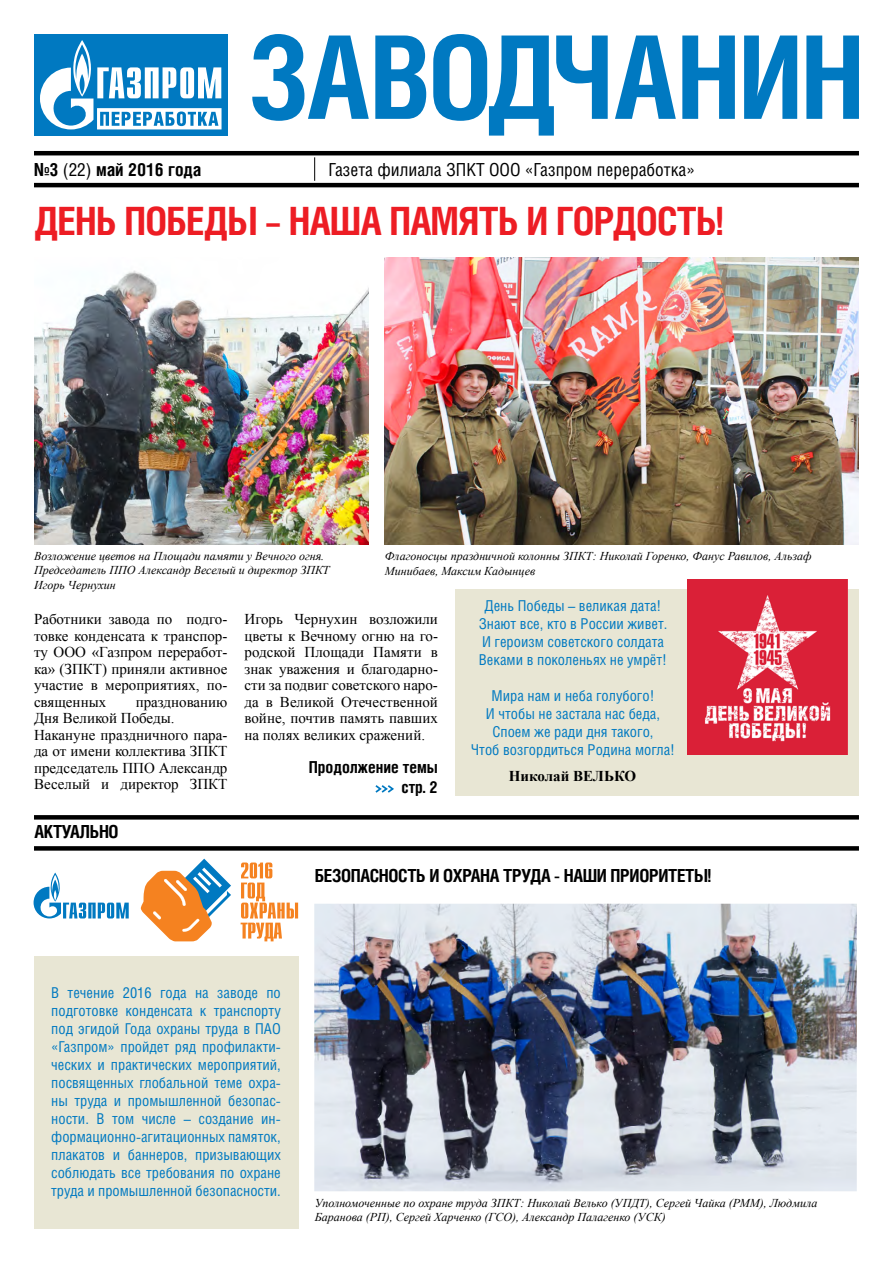
<style>
.page{position:relative;width:893px;height:1263px;background:#fff}
.page>*{position:absolute;margin:0;border:0;box-sizing:border-box;transform-origin:0 0}
.t1{font:700 39px "Helios Cond";letter-spacing:-.02em;color:#ed1d24}
.t2{font:700 18px "Helios Cond";letter-spacing:-.02em;color:#000}
.t3{font:18px "Helios Cond C";color:#000}
.t4{font:700 18px "Helios Cond";color:#000}
.t5{font:700 16.5px/19.8px "Helios Cond";color:#000;text-align:right}
.t6{font:15px/18px "Helios Cond";color:#0079c1;text-align:center}
.t7{font:15px/16.5px "Times New Roman";color:#000;text-align:justify}
.t8{font:700 15px "Times New Roman";color:#000}
.t9{font:italic 12px/14.4px "Times New Roman";color:#000}
.s1{font-weight:400}
</style>
<div class="page">
<img style="left:34px;top:270px;width:335px;height:275px">
<div style="left:455px;top:589px;width:404px;height:206px;background:#e8e6d4"></div>
<div style="left:34px;top:957px;width:264px;height:272px;background:#e8e6d4"></div>
<svg style="left:252px;top:34px;width:607px;height:102px"></svg>
<div style="left:34px;top:34px;width:193px;height:101px;background:#0079c1"></div>
<svg style="left:40px;top:40px;width:182px;height:89px"></svg>
<hr style="left:34px;top:151px;width:825px;height:4px;background:#000">
<hr style="left:34px;top:183px;width:825px;height:4px;background:#000">
<svg style="left:314px;top:157px;width:1px;height:24px"></svg>
<svg style="left:375px;top:785px;width:19px;height:8px"></svg>
<svg style="left:34px;top:815px;width:825px;height:4px;background:#060606"></svg>
<div style="left:34px;top:846px;width:825px;height:5px;background:#000"></div>
<img style="left:385px;top:258px;width:474px;height:287px">
<img style="left:688px;top:579px;width:159px;height:176px">
<svg style="left:34px;top:872px;width:95px;height:46px"></svg>
<svg style="left:241px;top:862px;width:57px;height:79px"></svg>
<svg style="left:141px;top:859px;width:90px;height:82px"></svg>
<img style="left:314px;top:904px;width:543px;height:287px">
<p class="t4" style="left:34px;top:159px;width:169px">№3 <span class="s1">(22)</span> май 2016 года</p>
<p class="t3" style="left:328px;top:159px;width:368px">Газета филиала ЗПКТ ООО «Газпром переработка»</p>
<h1 class="t1" style="left:34px;top:198px;width:691px">ДЕНЬ ПОБЕДЫ – НАША ПАМЯТЬ И ГОРДОСТЬ!</h1>
<p class="t9" style="left:34px;top:548px;width:297px">Возложение цветов на Площади памяти у Вечного огня.<br>Председатель ППО Александр Веселый и директор ЗПКТ<br>Игорь Чернухин</p>
<p class="t9" style="left:385px;top:549px;width:428px">Флагоносцы праздничной колонны ЗПКТ: Николай Горенко, Фанус Равилов, Альзаф<br>Минибаев, Максим Кадынцев</p>
<p class="t7" style="left:34px;top:611px;width:195px">Работники завода по подго&shy;товке конденсата к транспор&shy;ту ООО «Газпром переработ&shy;ка» (ЗПКТ) приняли активное участие в мероприятиях, по&shy;священных</p>
<p class="t7" style="left:34px;top:693px;width:195px;text-align:left;text-indent:102px">празднованию<br>Дня Великой Победы.<br>Накануне праздничного пара&shy;да от имени коллектива ЗПКТ председатель ППО Александр<br>Веселый и директор ЗПКТ</p>
<p class="t2" style="left:34px;top:821px;width:86px">АКТУАЛЬНО</p>
<p class="t7" style="left:244px;top:611px;width:195px">Игорь Чернухин возложили цветы к Вечному огню на го&shy;родской Площади Памяти в знак уважения и благодарно&shy;сти за подвиг советского наро&shy;да в Великой Отечественной войне, почтив память павших на полях великих сражений.</p>
<p class="t5" style="left:309px;top:757px;width:131px">Продолжение темы стр. 2</p>
<p class="t6" style="left:479px;top:596px;width:190px">День Победы – великая дата!<br>Знают все, кто в России живет.<br>И героизм советского солдата<br>Веками в поколеньях не умрёт!</p>
<p class="t6" style="left:471px;top:686px;width:206px">Мира нам и неба голубого!<br>И чтобы не застала нас беда,<br>Споем же ради дня такого,<br>Чтоб возгордиться Родина могла!</p>
<p class="t8" style="left:509px;top:765px;width:129px">Николай ВЕЛЬКО</p>
<p class="t2" style="left:315px;top:865px;width:398px">БЕЗОПАСНОСТЬ И ОХРАНА ТРУДА - НАШИ ПРИОРИТЕТЫ!</p>
<p class="t6" style="left:51px;top:983px;width:231px;text-align:justify">В течение 2016 года на заводе по подготовке конденсата к транспорту под эгидой Года охраны труда в ПАО «Газпром» пройдет ряд профилакти&shy;ческих и практических мероприятий, посвященных глобальной теме охра&shy;ны труда и промышленной безопас&shy;ности. В том числе – создание ин&shy;формационно-агитационных памяток, плакатов и баннеров, призывающих соблюдать все требования по охране труда и промышленной безопасности.</p>
<p class="t9" style="left:315px;top:1195px;width:504px">Уполномоченные по охране труда ЗПКТ: Николай Велько (УПДТ), Сергей Чайка (РММ), Людмила<br>Баранова (РП), Сергей Харченко (ГСО), Александр Палагенко (УСК)</p>
</div>
